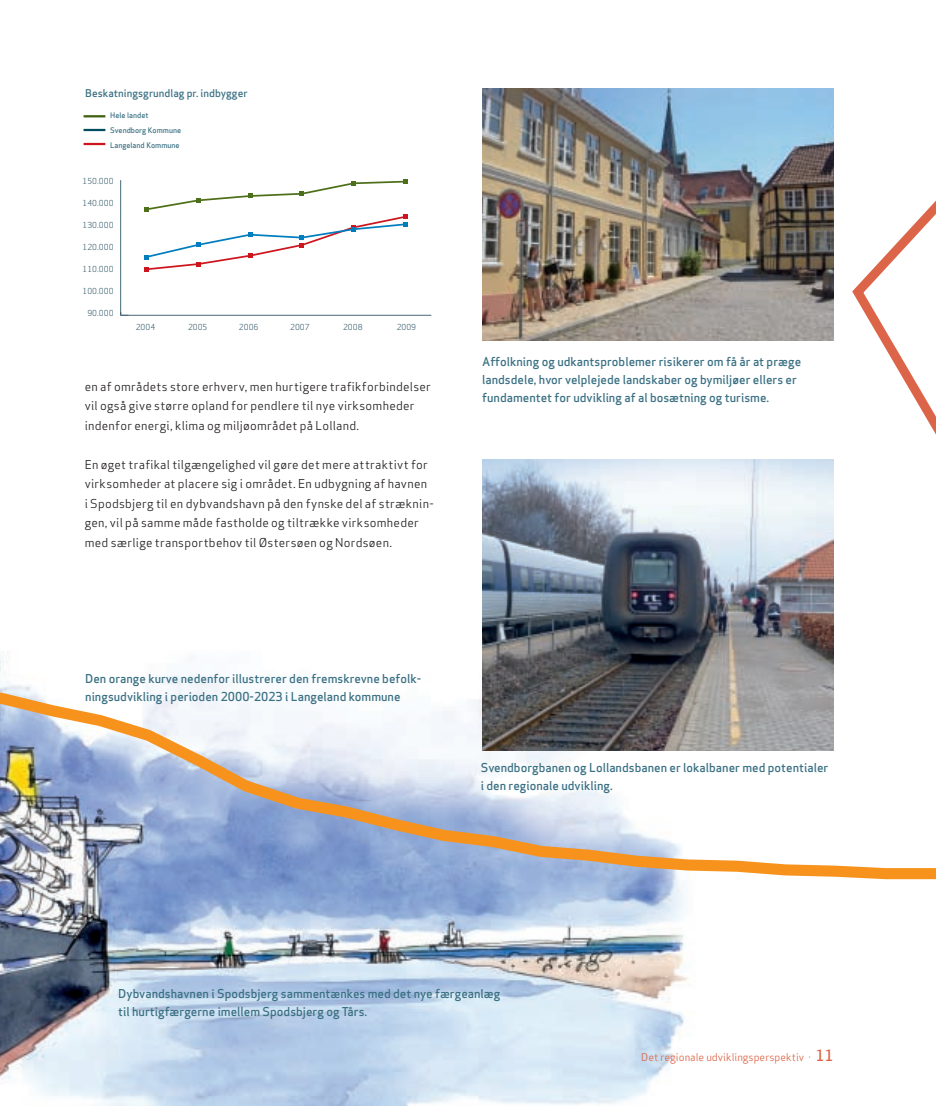
<style>
.page{position:relative;width:936px;height:1106px;background:#fff}
.page>*{position:absolute;margin:0;border:0;box-sizing:border-box;transform-origin:0 0}
.t1{font:500 12px/18px "Apex Sans";color:#3a7083}
.t2{font:12px/19.5px "Apex Sans";letter-spacing:.02em;color:#231f20}
.t3{font:10.5px "Apex Sans";color:#dc6549}
.t4{font:500 10.5px "Apex Sans";color:#3a7083}
.t5{font:8.1px "Apex Sans";color:#466878}
.t6{font:500 7.5px/15px "Apex Sans";color:#3a7083}
.s1{font-weight:500;font-size:15px}
</style>
<div class="page">
<img style="left:0;top:885px;width:688px;height:221px">
<svg style="left:852px;top:202px;width:83px;height:231px"></svg>
<img style="left:482px;top:459px;width:351px;height:192px">
<img style="left:482px;top:89px;width:351px;height:251px">
<hr style="left:121px;top:315px;width:310px;height:1px;background:#466878">
<hr style="left:120px;top:180px;width:1px;height:135px;background:#466878">
<svg style="left:144px;top:179px;width:264px;height:92px"></svg>
<svg style="left:0;top:651px;width:935px;height:234px"></svg>
<hr style="left:84px;top:115px;width:21px;height:2px;background:#3f5f0f">
<hr style="left:84px;top:129px;width:21px;height:2px;background:#004e60">
<hr style="left:84px;top:143px;width:21px;height:2px;background:#cd151d">
<p class="t4" style="left:85px;top:84px;width:164px">Beskatningsgrundlag pr. indbygger</p>
<p class="t6" style="left:110px;top:106px;width:73px">Hele landet<br>Svendborg Kommune<br>Langeland Kommune</p>
<p class="t5" style="left:83px;top:174px;width:32px">150.000</p>
<p class="t5" style="left:83px;top:196px;width:32px">140.000</p>
<p class="t5" style="left:83px;top:218px;width:32px">130.000</p>
<p class="t5" style="left:83px;top:240px;width:32px">120.000</p>
<p class="t5" style="left:83px;top:262px;width:32px">110.000</p>
<p class="t5" style="left:83px;top:284px;width:32px">100.000</p>
<p class="t5" style="left:87px;top:306px;width:28px">90.000</p>
<p class="t5" style="left:136px;top:321px;width:21px">2004</p>
<p class="t5" style="left:188px;top:321px;width:21px">2005</p>
<p class="t5" style="left:239px;top:321px;width:21px">2006</p>
<p class="t5" style="left:290px;top:321px;width:21px">2007</p>
<p class="t5" style="left:343px;top:321px;width:21px">2008</p>
<p class="t5" style="left:396px;top:321px;width:21px">2009</p>
<p class="t2" style="left:85px;top:375px;width:348px">en af områdets store erhverv, men hurtigere trafikforbindelser vil også give større opland for pendlere til nye virksomheder indenfor energi, klima og miljøområdet på Lolland.</p>
<p class="t2" style="left:85px;top:453px;width:350px">En øget trafikal tilgængelighed vil gøre det mere attraktivt for virksomheder at placere sig i området. En udbygning af havnen<br>i Spodsbjerg til en dybvandshavn på den fynske del af stræknin&shy;gen, vil på samme måde fastholde og tiltrække virksomheder med særlige transportbehov til Østersøen og Nordsøen.</p>
<p class="t1" style="left:482px;top:350px;width:320px">Affolkning og udkantsproblemer risikerer om få år at præge landsdele, hvor velplejede landskaber og bymiljøer ellers er fundamentet for udvikling af al bosætning og turisme.</p>
<p class="t1" style="left:85px;top:668px;width:337px">Den orange kurve nedenfor illustrerer den fremskrevne befolk&shy;ningsudvikling i perioden 2000-2023 i Langeland kommune</p>
<p class="t1" style="left:480px;top:757px;width:349px">Svendborgbanen og Lollandsbanen er lokalbaner med potentialer i den regionale udvikling.</p>
<p class="t1" style="left:118px;top:983px;width:383px">Dybvandshavnen i Spodsbjerg sammentænkes med det nye færgeanlæg til hurtigfærgerne imellem Spodsbjerg og Tårs.</p>
<p class="t3" style="left:641px;top:1048px;width:194px">Det regionale udviklingsperspektiv · <span class="s1">11</span></p>
</div>
